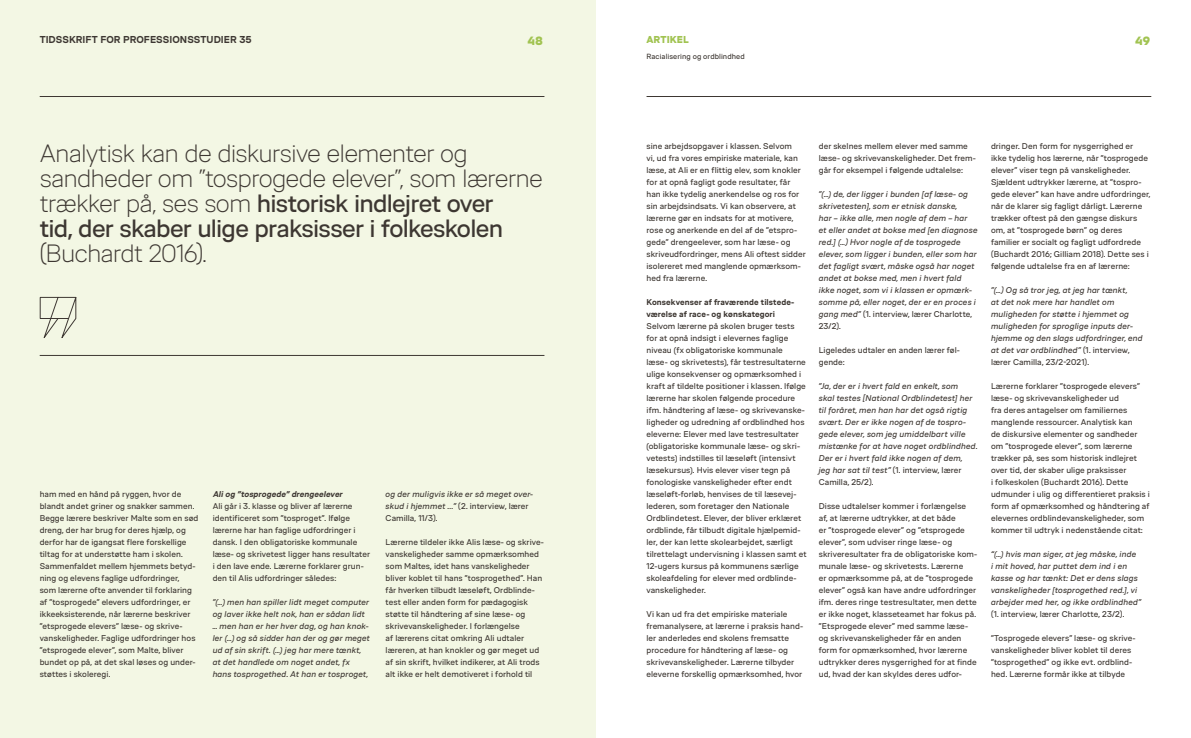
<style>
.page{position:relative;width:1191px;height:738px;background:#fff}
.page>*{position:absolute;margin:0;border:0;box-sizing:border-box;transform-origin:0 0}
.t1{font:300 25px/25px "VIA Type";letter-spacing:-.035em;color:#3d3732}
.t2{font:900 12px "VIA Type";color:#a1c351}
.t3{font:700 10px "VIA Type";letter-spacing:.005em;color:#3d3732}
.t4{font:900 10px "VIA Type";letter-spacing:.005em;color:#a1c351}
.t5{font:8.4px/12px "VIA Type";letter-spacing:.005em;color:#3d3732}
.t6{font:italic 8.4px/12px "VIA Type";letter-spacing:.005em;color:#3d3732}
.t7{font:700 8.4px/12px "VIA Type";letter-spacing:.01em;color:#3d3732}
.t8{font:italic 700 8.4px "VIA Type";color:#3d3732}
.t9{font:7.5px "VIA Type";letter-spacing:.01em;color:#3d3732}
.s1{font-weight:400}
.s2{font-style:normal}
</style>
<div class="page">
<div style="left:0;top:0;width:595px;height:737px;background:#f3f7e4"></div>
<svg style="left:39px;top:296px;width:38px;height:42px"></svg>
<hr style="left:40px;top:355px;width:504px;height:1px;background:#3d3732">
<hr style="left:40px;top:96px;width:504px;height:1px;background:#3d3732">
<hr style="left:646px;top:96px;width:505px;height:1px;background:#3d3732">
<p class="t3" style="left:40px;top:34px;width:213px">TIDSSKRIFT FOR PROFESSIONSSTUDIER 35</p>
<h2 class="t2" style="left:527px;top:34px;width:17px">48</h2>
<p class="t4" style="left:646px;top:34px;width:44px">ARTIKEL</p>
<h2 class="t2" style="left:1135px;top:34px;width:16px">49</h2>
<p class="t9" style="left:646px;top:52px;width:100px">Racialisering og ordblindhed</p>
<h1 class="t1" style="left:40px;top:141px;width:505px">Analytisk kan de diskursive elementer og sandheder om ”tosprogede elever”, som lærerne trækker på, ses som <span class="s1">historisk indlejret over<br>tid, der skaber ulige praksisser i folkeskolen</span></h1>
<h1 class="t1" style="left:40px;top:241px;width:168px">(Buchardt 2016).</h1>
<p class="t5" style="left:40px;top:487px;width:160px">ham med en hånd på ryggen, hvor de blandt andet griner og snakker sammen.<br>Begge lærere beskriver Malte som en sød dreng, der har brug for deres hjælp, og derfor har de igangsat flere forskellige tiltag for at understøtte ham i skolen.<br>Sammenfaldet mellem hjemmets betyd&shy;ning og elevens faglige udfordringer,<br>som lærerne ofte anvender til forklaring af ”tosprogede” elevers udfordringer, er ikkeeksisterende, når lærerne beskriver ”etsprogede elevers” læse- og skrive&shy;vanskeligheder. Faglige udfordringer hos ”etsprogede elever”, som Malte, bliver bundet op på, at det skal løses og under&shy;støttes i skoleregi.</p>
<p class="t8" style="left:213px;top:488px;width:133px">Aliog ”tosprogede” drengeelever</p>
<p class="t5" style="left:213px;top:499px;width:159px">Ali går i 3. klasse og bliver af lærerne identificeret som ”tosproget”. Ifølge lærerne har han faglige udfordringer i dansk. I den obligatoriske kommunale læse- og skrivetest ligger hans resultater i den lave ende. Lærerne forklarer grun&shy;den til Alis udfordringer således:</p>
<p class="t6" style="left:213px;top:595px;width:159px">”(…) men han spiller lidt meget computer og laver ikke helt nok, han er sådan lidt … men han er her hver dag, og han knok&shy;ler (…) og så sidder han der og gør meget ud af sin skrift. (…) jeg har mere tænkt, at det handlede om noget andet, fx hans tosprogethed. At han er tosproget,</p>
<p class="t6" style="left:386px;top:487px;width:149px">og der muligvis ikke er så meget over&shy;skud i hjemmet ...” <span class="s2">(2. interview, lærer<br>Camilla, 11/3).</span></p>
<p class="t5" style="left:386px;top:535px;width:160px">Lærerne tildeler ikke Alis læse- og skrive&shy;vanskeligheder samme opmærksomhed som Maltes, idet hans vanskeligheder bliver koblet til hans ”tosprogethed”. Han får hverken tilbudt læseløft, Ordblinde&shy;test eller anden form for pædagogisk støtte til håndtering af sine læse- og skrivevanskeligheder. I forlængelse<br>af lærerens citat omkring Ali udtaler læreren, at han knokler og gør meget ud af sin skrift, hvilket indikerer, at Ali trods alt ikke er helt demotiveret i forhold til</p>
<p class="t5" style="left:646px;top:140px;width:161px">sine arbejdsopgaver i klassen. Selvom<br>vi, ud fra vores empiriske materiale, kan læse, at Ali er en flittig elev, som knokler for at opnå fagligt gode resultater, får han ikke tydelig anerkendelse og ros for sin arbejdsindsats. Vi kan observere, at lærerne gør en indsats for at motivere, rose og anerkende en del af de ”etspro&shy;gede” drengeelever, som har læse- og skriveudfordringer, mens Ali oftest sidder isolereret med manglende opmærksom&shy;hed fra lærerne.</p>
<p class="t7" style="left:646px;top:295px;width:149px">Konsekvenser af fraværende tilstede&shy;værelse af race- og kønskategori</p>
<p class="t5" style="left:646px;top:320px;width:162px">Selvom lærerne på skolen bruger tests for at opnå indsigt i elevernes faglige niveau (fx obligatoriske kommunale<br>læse- og skrivetests), får testresultaterne ulige konsekvenser og opmærksomhed i kraft af tildelte positioner i klassen. Ifølge lærerne har skolen følgende procedure ifm. håndtering af læse- og skrivevanske&shy;ligheder og udredning af ordblindhed hos eleverne: Elever med lave testresultater (obligatoriske kommunale læse- og skri&shy;vetests) indstilles til læseløft (intensivt læsekursus). Hvis elever viser tegn på fonologiske vanskeligheder efter endt læseløft-forløb, henvises de til læsevej&shy;lederen, som foretager den Nationale Ordblindetest. Elever, der bliver erklæret ordblinde, får tilbudt digitale hjælpemid&shy;ler, der kan lette skolearbejdet, særligt tilrettelagt undervisning i klassen samt et 12-ugers kursus på kommunens særlige skoleafdeling for elever med ordblinde&shy;vanskeligheder.</p>
<p class="t5" style="left:646px;top:608px;width:158px">Vi kan ud fra det empiriske materiale fremanalysere, at lærerne i praksis hand&shy;ler anderledes end skolens fremsatte procedure for håndtering af læse- og skrivevanskeligheder. Lærerne tilbyder eleverne forskellig opmærksomhed, hvor</p>
<p class="t5" style="left:818px;top:140px;width:159px">der skelnes mellem elever med samme læse- og skrivevanskeligheder. Det frem&shy;går for eksempel i følgende udtalelse:</p>
<p class="t6" style="left:818px;top:188px;width:160px">”(…) de, der ligger i bunden [af læse- og skrivetesten], som er etnisk danske,<br>har – ikke alle, men nogle af dem – har et eller andet at bokse med [en diagnose red.] (…) Hvor nogle af de tosprogede elever, som ligger i bunden, eller som har det fagligt svært, måske også har noget andet at bokse med, men i hvert fald ikke noget, som vi i klassen er opmærk&shy;somme på, eller noget, der er en proces i gang med” <span class="s2">(1. interview, lærer Charlotte, 23/2).</span></p>
<p class="t5" style="left:818px;top:344px;width:143px">Ligeledes udtaler en anden lærer føl&shy;gende:</p>
<p class="t6" style="left:818px;top:380px;width:160px">”Ja, der er i hvert fald en enkelt, som<br>skal testes [National Ordblindetest] her til foråret, men han har det også rigtig svært. Der er ikke nogen af de tospro&shy;gede elever, som jeg umiddelbart ville mistænke for at have noget ordblindhed.<br>Der er i hvert fald ikke nogen af dem,<br>jeg har sat til test” <span class="s2">(1. interview, lærer Camilla, 25/2).</span></p>
<p class="t5" style="left:818px;top:500px;width:160px">Disse udtalelser kommer i forlængelse af, at lærerne udtrykker, at det både<br>er ”tosprogede elever” og ”etsprogede elever”, som udviser ringe læse- og skriveresultater fra de obligatoriske kom&shy;munale læse- og skrivetests. Lærerne<br>er opmærksomme på, at de ”tosprogede elever” også kan have andre udfordringer ifm. deres ringe testresultater, men dette er ikke noget, klasseteamet har fokus på. ”Etsprogede elever” med samme læse&shy;og skrivevanskeligheder får en anden form for opmærksomhed, hvor lærerne udtrykker deres nysgerrighed for at finde ud, hvad der kan skyldes deres udfor-</p>
<p class="t5" style="left:991px;top:140px;width:161px">dringer. Den form for nysgerrighed er ikke tydelig hos lærerne, når ”tosprogede elever” viser tegn på vanskeligheder.<br>Sjældent udtrykker lærerne, at ”tospro&shy;gede elever” kan have andre udfordringer, når de klarer sig fagligt dårligt. Lærerne trækker oftest på den gængse diskurs om, at ”tosprogede børn” og deres familier er socialt og fagligt udfordrede (Buchardt 2016; Gilliam 2018). Dette ses i følgende udtalelse fra en af lærerne:</p>
<p class="t6" style="left:991px;top:284px;width:153px">”(…) Og så tror jeg, at jeg har tænkt,<br>at det nok mere har handlet om muligheden for støtte i hjemmet og muligheden for sproglige inputs der&shy;hjemme og den slags udfordringer, end at det var ordblindhed” <span class="s2">(1. interview, lærer Camilla, 23/2-2021).</span></p>
<p class="t5" style="left:991px;top:380px;width:160px">Lærerne forklarer ”tosprogede elevers” læse- og skrivevanskeligheder ud<br>fra deres antagelser om familiernes manglende ressourcer. Analytisk kan<br>de diskursive elementer og sandheder om ”tosprogede elever”, som lærerne trækker på, ses som historisk indlejret over tid, der skaber ulige praksisser<br>i folkeskolen (Buchardt 2016). Dette udmunder i ulig og differentieret praksis i form af opmærksomhed og håndtering af elevernes ordblindevanskeligheder, som kommer til udtryk i nedenstående citat:</p>
<p class="t6" style="left:991px;top:548px;width:152px">“(…) hvis man siger, at jeg måske, inde<br>i mit hoved, har puttet dem ind i en kasse og har tænkt: Det er dens slags vanskeligheder [tosprogethed red.], vi arbejder med her, og ikke ordblindhed”</p>
<p class="t5" style="left:991px;top:608px;width:135px">(1. interview, lærer Charlotte, 23/2).</p>
<p class="t5" style="left:991px;top:632px;width:146px">”Tosprogede elevers” læse- og skrive&shy;vanskeligheder bliver koblet til deres ”tosprogethed” og ikke evt. ordblind&shy;hed. Lærerne formår ikke at tilbyde</p>
</div>
